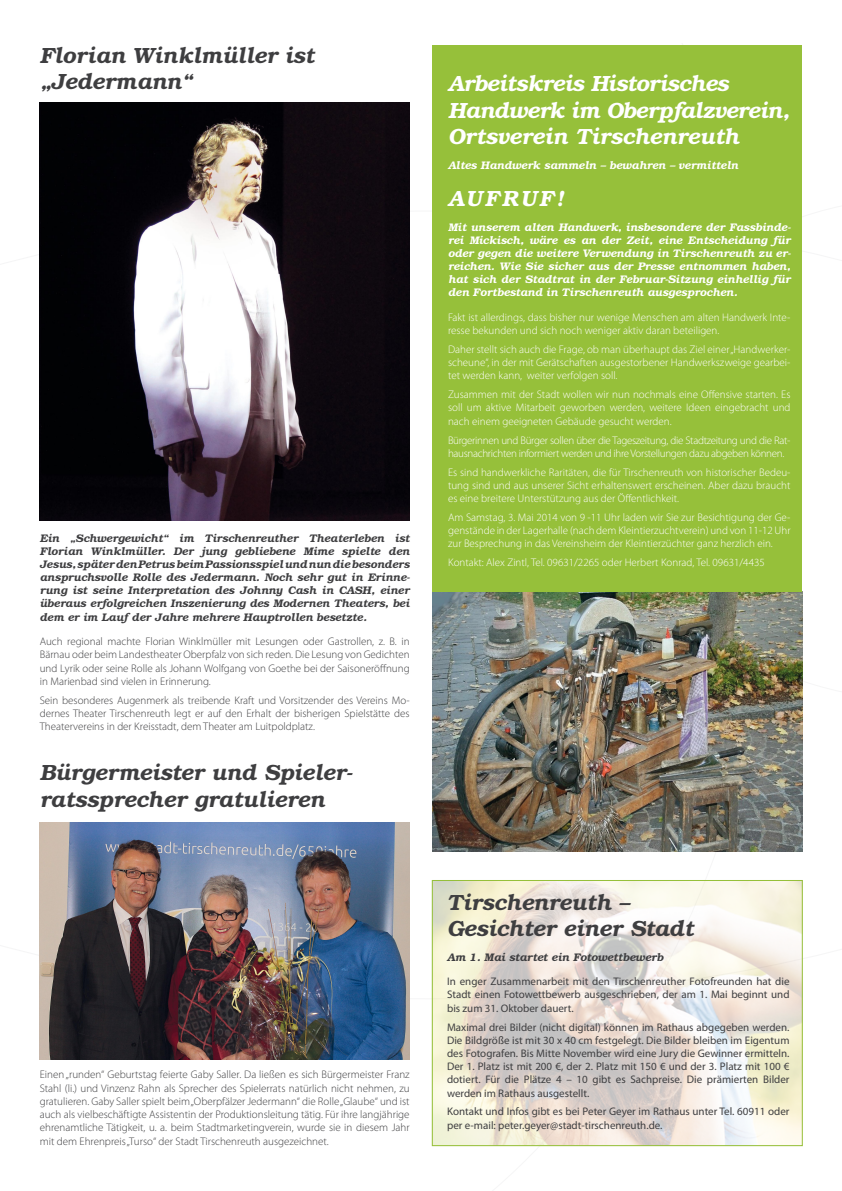
<style>
.page{position:relative;width:842px;height:1191px;background:#fff}
.page>*{position:absolute;margin:0;border:0;box-sizing:border-box;transform-origin:0 0}
.t1{font:italic 700 22px/26.4px "Te X Gyre Bonum";color:#3e3e40}
.t2{font:italic 700 22px/26.4px "Te X Gyre Bonum";letter-spacing:-.02em;color:#fff}
.t3{font:300 11px/13.2px "Myriad Pro";color:#fff;text-align:justify}
.t4{font:300 11px/13.2px "Myriad Pro";color:#3e3e40;text-align:justify}
.t5{font:11px/13.2px "Myriad Pro";color:#3e3e40;text-align:justify}
.t6{font:italic 700 11px/13.1px "Te X Gyre Bonum";color:#3e3e40;text-align:justify}
.t7{font:italic 700 11px/13.1px "Te X Gyre Bonum";color:#fff;text-align:justify}
.t8{font:300 11px/13.2px "Myriad Pro";letter-spacing:-.03em;color:#fff}
</style>
<div class="page">
<img style="left:40px;top:822px;width:370px;height:237px">
<img style="left:432px;top:592px;width:370px;height:259px">
<div style="left:432px;top:45px;width:370px;height:547px;background:#96c03a"></div>
<img style="left:40px;top:103px;width:370px;height:418px">
<img style="left:434px;top:882px;width:367px;height:262px">
<div style="left:432px;top:880px;width:371px;height:266px;border:1px solid #96c03a"></div>
<h1 class="t1" style="left:40px;top:41px;width:276px">Florian Winklmüller ist „Jedermann“</h1>
<p class="t6" style="left:40px;top:531px;width:372px">Ein „Schwergewicht“ im Tirschenreuther Theaterleben ist Florian Winklmüller. Der jung gebliebene Mime spielte den Jesus, später den Petrus beim Passionsspiel und nun die besonders anspruchsvolle Rolle des Jedermann. Noch sehr gut in Erinne&shy;rung ist seine Interpretation des Johnny Cash in CASH, einer überaus erfolgreichen Inszenierung des Modernen Theaters, bei dem er im Lauf der Jahre mehrere Hauptrollen besetzte.</p>
<p class="t4" style="left:40px;top:634px;width:371px">Auch regional machte Florian Winklmüller mit Lesungen oder Gastrollen, z. B. in Bärnau oder beim Landestheater Oberpfalz von sich reden. Die Lesung von Gedichten und Lyrik oder seine Rolle als Johann Wolfgang von Goethe bei der Saisoneröffnung in Marienbad sind vielen in Erinnerung.</p>
<p class="t4" style="left:40px;top:693px;width:371px">Sein besonderes Augenmerk als treibende Kraft und Vorsitzender des Vereins Mo&shy;dernes Theater Tirschenreuth legt er auf den Erhalt der bisherigen Spielstätte des Theatervereins in der Kreisstadt, dem Theater am Luitpoldplatz.</p>
<h1 class="t1" style="left:40px;top:758px;width:315px">Bürgermeister und Spieler&shy;ratssprecher gratulieren</h1>
<p class="t4" style="left:40px;top:1068px;width:371px">Einen „runden“ Geburtstag feierte Gaby Saller. Da ließen es sich Bürgermeister Franz Stahl (li.) und Vinzenz Rahn als Sprecher des Spielerrats natürlich nicht nehmen, zu gratulieren. Gaby Saller spielt beim „Oberpfälzer Jedermann“ die Rolle „Glaube“ und ist auch als vielbeschäftigte Assistentin der Produktionsleitung tätig. Für ihre langjährige ehrenamtliche Tätigkeit, u. a. beim Stadtmarketingverein, wurde sie in diesem Jahr mit dem Ehrenpreis „Turso“ der Stadt Tirschenreuth ausgezeichnet.</p>
<h1 class="t2" style="left:448px;top:69px;width:343px">Arbeitskreis Historisches<br>Handwerk im Oberpfalzverein,<br>Ortsverein Tirschenreuth</h1>
<p class="t7" style="left:448px;top:158px;width:292px">Altes Handwerk sammeln – bewahren – vermitteln</p>
<h1 class="t2" style="left:448px;top:184px;width:117px">AUFRUF!</h1>
<p class="t7" style="left:448px;top:220px;width:344px">Mit unserem alten Handwerk, insbesondere der Fassbinde&shy;rei Mickisch, wäre es an der Zeit, eine Entscheidung für oder gegen die weitere Verwendung in Tirschenreuth zu er&shy;reichen. Wie Sie sicher aus der Presse entnommen haben, hat sich der Stadtrat in der Februar-Sitzung einhellig für den Fortbestand in Tirschenreuth ausgesprochen.</p>
<p class="t3" style="left:448px;top:310px;width:344px">Fakt ist allerdings, dass bisher nur wenige Menschen am alten Handwerk Inte&shy;resse bekunden und sich noch weniger aktiv daran beteiligen.</p>
<p class="t3" style="left:448px;top:342px;width:344px">Daher stellt sich auch die Frage, ob man überhaupt das Ziel einer „Handwerker&shy;scheune“, in der mit Gerätschaften ausgestorbener Handwerkszweige gearbei&shy;tet werden kann, weiter verfolgen soll.</p>
<p class="t3" style="left:448px;top:388px;width:344px">Zusammen mit der Stadt wollen wir nun nochmals eine Offensive starten. Es soll um aktive Mitarbeit geworben werden, weitere Ideen eingebracht und nach einem geeigneten Gebäude gesucht werden.</p>
<p class="t8" style="left:448px;top:433px;width:344px">Bürgerinnen und Bürger sollen über die Tageszeitung, die Stadtzeitung und die Rat&shy;hausnachrichten informiert werden und ihre Vorstellungen dazu abgeben können.</p>
<p class="t3" style="left:448px;top:465px;width:344px">Es sind handwerkliche Raritäten, die für Tirschenreuth von historischer Bedeu&shy;tung sind und aus unserer Sicht erhaltenswert erscheinen. Aber dazu braucht es eine breitere Unterstützung aus der Öffentlichkeit.</p>
<p class="t3" style="left:448px;top:510px;width:344px">Am Samstag, 3. Mai 2014 von 9 -11 Uhr laden wir Sie zur Besichtigung der Ge&shy;genstände in der Lagerhalle (nach dem Kleintierzuchtverein) und von 11-12 Uhr zur Besprechung in das Vereinsheim der Kleintierzüchter ganz herzlich ein.</p>
<p class="t3" style="left:448px;top:556px;width:318px">Kontakt: Alex Zintl, Tel. 09631/2265 oder Herbert Konrad, Tel. 09631/4435</p>
<h1 class="t1" style="left:447px;top:887px;width:248px">Tirschenreuth –<br>Gesichter einer Stadt</h1>
<p class="t6" style="left:447px;top:949px;width:218px">Am 1. Mai startet ein Fotowettbewerb</p>
<p class="t5" style="left:447px;top:974px;width:344px">In enger Zusammenarbeit mit den Tirschenreuther Fotofreunden hat die Stadt einen Fotowettbewerb ausgeschrieben, der am 1. Mai beginnt und bis zum 31. Oktober dauert.</p>
<p class="t5" style="left:447px;top:1020px;width:344px">Maximal drei Bilder (nicht digital) können im Rathaus abgegeben werden.<br>Die Bildgröße ist mit 30 x 40 cm festgelegt. Die Bilder bleiben im Eigentum des Fotografen. Bis Mitte November wird eine Jury die Gewinner ermitteln.<br>Der 1. Platz ist mit 200 €, der 2. Platz mit 150 € und der 3. Platz mit 100 € dotiert. Für die Plätze 4 – 10 gibt es Sachpreise. Die prämierten Bilder werden im Rathaus ausgestellt.</p>
<p class="t5" style="left:447px;top:1105px;width:344px">Kontakt und Infos gibt es bei Peter Geyer im Rathaus unter Tel. 60911 oder per e-mail: peter.geyer@stadt-tirschenreuth.de.</p>
</div>
